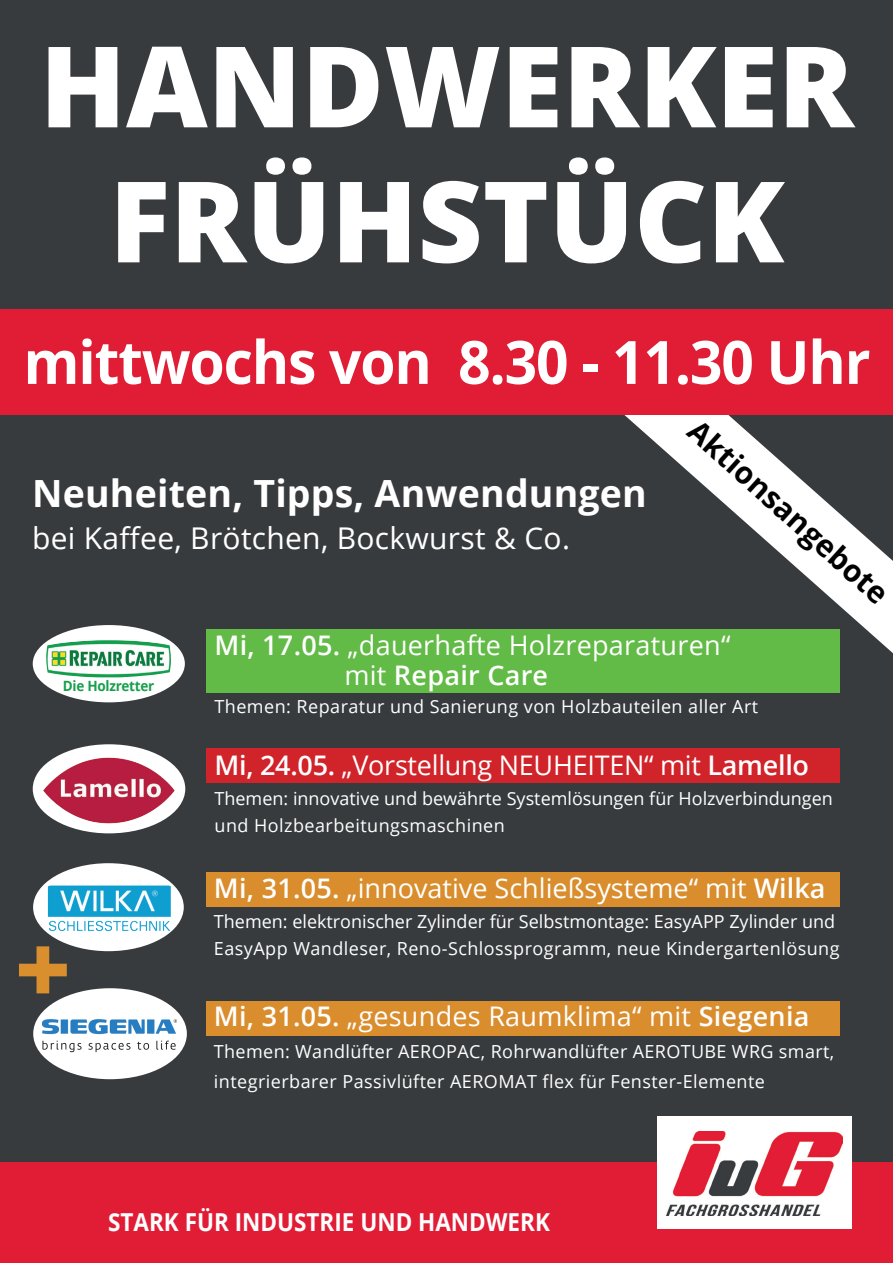
<style>
.page{position:relative;width:893px;height:1263px;background:#fff}
.page>*{position:absolute;margin:0;border:0;box-sizing:border-box;transform-origin:0 0}
.t1{font:800 112.5px/135px "Open Sans";color:#fff;text-align:center}
.t2{font:800 96.75px "Open Sans";color:#d98f2d}
.t3{font:700 59.85px "Open Sans";letter-spacing:-.02em;color:#fff;scale:.95 1}
.t4{font:700 37.5px "Open Sans";letter-spacing:.005em;color:#fff}
.t5{font:30px "Open Sans";letter-spacing:.01em;color:#fff}
.t6{font:700 30px "Open Sans";color:#000}
.t7{font:27px/30px "Open Sans";color:#fff}
.t8{font:700 24.75px "Open Sans";color:#fff;scale:.91 1}
.t9{font:18px/27px "Open Sans";color:#fff}
.t10{font:18px/30px "Open Sans";letter-spacing:.025em;color:#fff}
.t11{font:700 14.1px "Open Sans";letter-spacing:-.02em;color:#169f4d;scale:.95 1}
.s1{font-weight:600}
</style>
<div class="page">
<div style="left:0;top:0;width:893px;height:1254px;background:#383b3e"></div>
<div style="left:0;top:1162px;width:893px;height:101px;background:#e11d35"></div>
<div style="left:657px;top:1116px;width:194px;height:113px;background:#fff"></div>
<img style="left:667px;top:1131px;width:175px;height:85px">
<svg style="left:541px;top:415px;width:352px;height:334px"></svg>
<div style="left:0;top:309px;width:893px;height:106px;background:#e11d35"></div>
<div style="left:206px;top:1001px;width:634px;height:34px;background:#da8d2d"></div>
<div style="left:35px;top:990px;width:150px;height:88px;background:#fff;border-radius:50%"></div>
<div style="left:33px;top:988px;width:154px;height:91px;border:3px solid #fff;border-radius:50%"></div>
<img style="left:42px;top:1019px;width:135px;height:33px">
<div style="left:206px;top:749px;width:634px;height:34px;background:#d1232a"></div>
<div style="left:33px;top:744px;width:152px;height:89px;background:#fff;border-radius:50%"></div>
<img style="left:40px;top:751px;width:136px;height:74px">
<div style="left:206px;top:873px;width:634px;height:34px;background:#d98d2c"></div>
<div style="left:33px;top:863px;width:151px;height:88px;background:#fff;border-radius:50%"></div>
<img style="left:46px;top:885px;width:127px;height:49px">
<div style="left:206px;top:629px;width:634px;height:64px;background:#62bb46"></div>
<div style="left:33px;top:625px;width:152px;height:77px;background:#fff;border-radius:50%"></div>
<img style="left:45px;top:640px;width:127px;height:38px">
<h1 class="t1" style="left:40px;top:13px;width:816px">HANDWERKER<br>FRÜHSTÜCK</h1>
<h3 class="t3" style="left:24px;top:320px;width:893px">mittwochs von 8.30 - 11.30 Uhr</h3>
<h3 class="t4" style="left:32px;top:467px;width:616px">Neuheiten, Tipps, Anwendungen</h3>
<h3 class="t5" style="left:32px;top:518px;width:539px">bei Kaffee, Brötchen, Bockwurst &amp; Co.</h3>
<h3 class="t6" style="left:707px;top:410px;width:259px;rotate:42deg">Aktionsangebote</h3>
<p class="t11" style="left:63px;top:676px;width:98px">Die Holzretter</p>
<h2 class="t2" style="left:16px;top:895px;width:56px">+</h2>
<h3 class="t7" style="left:344px;top:629px;width:388px;text-indent:-130px"><span class="s1">Mi, 17.05.</span> „dauerhafte Holzreparaturen“ mit <span class="s1">Repair Care</span></h3>
<p class="t10" style="left:215px;top:691px;width:545px">Themen: Reparatur und Sanierung von Holzbauteilen aller Art</p>
<h3 class="t7" style="left:215px;top:749px;width:596px"><span class="s1">Mi, 24.05.</span> „Vorstellung NEUHEITEN“ mit <span class="s1">Lamello</span></h3>
<p class="t9" style="left:215px;top:784px;width:620px">Themen: innovative und bewährte Systemlösungen für Holzverbindungen und Holzbearbeitungsmaschinen</p>
<h3 class="t7" style="left:214px;top:872px;width:613px"><span class="s1">Mi, 31.05.</span> „innovative Schließsysteme“ mit <span class="s1">Wilka</span></h3>
<p class="t9" style="left:214px;top:907px;width:627px">Themen: elektronischer Zylinder für Selbstmontage: EasyAPP Zylinder und<br>EasyApp Wandleser, Reno-Schlossprogramm, neue Kindergartenlösung</p>
<h3 class="t7" style="left:214px;top:1001px;width:597px"><span class="s1">Mi, 31.05.</span> „gesundes Raumklima“ mit <span class="s1">Siegenia</span></h3>
<p class="t10" style="left:214px;top:1036px;width:622px">Themen: Wandlüfter AEROPAC, Rohrwandlüfter AEROTUBE WRG smart, integrierbarer Passivlüfter AEROMAT flex für Fenster-Elemente</p>
<h3 class="t8" style="left:108px;top:1205px;width:487px">STARK FÜR INDUSTRIE UND HANDWERK</h3>
</div>
